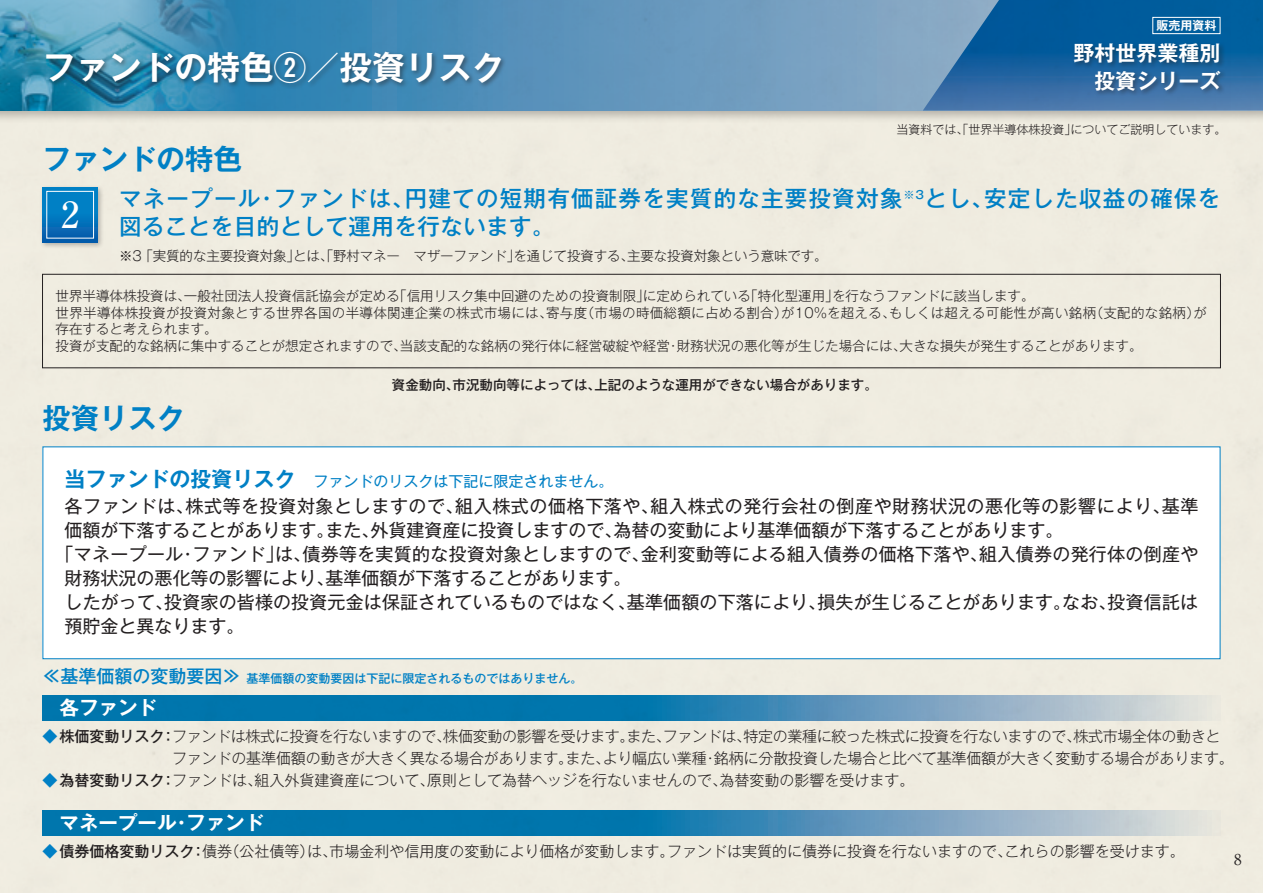
<style>
.page{position:relative;width:1263px;height:893px;background:#fff}
.page>*{position:absolute;margin:0;border:0;box-sizing:border-box;transform-origin:0 0}
.t1{font:500 36px "Ryumin Pr 5";color:#fff}
.t2{font:700 33px "Gothic MB101 Pr 5 De";color:#fff}
.t3{font:700 28.5px "Gothic MB101 Pr 5 De";color:#0080c5}
.t4{font:500 22.5px/28.5px "Gothic MB101 Pr 5";letter-spacing:.055em;color:#0080c5}
.t5{font:700 21px/27.8px "Gothic MB101 Pr 5 De";color:#fff;text-align:right}
.t6{font:700 19.5px "Gothic MB101 Pr 5 De";color:#fff}
.t7{font:18px "Gothic MB101 Pr 5";letter-spacing:.01em;color:#231f20}
.t8{font:18px "Gothic MB101 Pr 5";letter-spacing:.035em;color:#231f20}
.t9{font:300 15px/21.8px "Gothic MB101 Pr 5";letter-spacing:-.01em;color:#231f20}
.t10{font:15px "Gothic MB101 Pr 5";color:#0080c5}
.t11{font:15px "Ryumin Pr 5";color:#231f20}
.t12{font:300 13.5px/16.5px "Gothic MB101 Pr 5";color:#231f20}
.t13{font:500 13.5px "Gothic MB101 Pr 5";color:#231f20}
.t14{font:500 12px "Gothic MB101 Pr 5";color:#0080c5}
.t15{font:300 12px "Gothic MB101 Pr 5";color:#231f20}
.t16{font:700 12px "Gothic MB101 Pr 5 De";color:#fff}
.s1{font-family:"Gothic MB101 Pr 5 De";font-weight:700;font-size:21px}
.s2{font-size:18px}
.s3{font-weight:500;color:#0080c5}
.s4{font-weight:500}
</style>
<div class="page">
<div style="left:0;top:123px;width:1263px;height:770px;background:#efece0"></div>
<div style="left:0;top:0;width:1263px;height:123px;background:#231f20;opacity:.3"></div>
<svg style="left:242px;top:0;width:681px;height:111px;background:#5f95bb"></svg>
<svg style="left:923px;top:0;width:340px;height:111px;background:#2a6ea6"></svg>
<img style="left:0;top:0;width:242px;height:111px">
<div style="left:44px;top:48px;width:463px;height:41px;background:#231f20;opacity:.5"></div>
<div style="left:1152px;top:17px;width:68px;height:17px;border:1px solid #fff"></div>
<div style="left:1071px;top:40px;width:155px;height:56px;background:#231f20;opacity:.5"></div>
<div style="left:40px;top:184px;width:64px;height:64px;background:#231f20;opacity:.3"></div>
<div style="left:43px;top:187px;width:55px;height:55px;background:linear-gradient(to bottom,#008bcd,#065fae)"></div>
<div style="left:46px;top:191px;width:48px;height:47px;border:1px solid #fff"></div>
<div style="left:42px;top:274px;width:1179px;height:94px;border:1px solid #231f20"></div>
<div style="left:43px;top:447px;width:1177px;height:212px;background:#fff"></div>
<svg style="left:43px;top:695px;width:1177px;height:26px;background:#3c8eb7"></svg>
<svg style="left:43px;top:810px;width:1177px;height:26px;background:#3c8eb7"></svg>
<h2 class="t2" style="left:43px;top:40px;width:464px">ファンドの特色②／投資リスク</h2>
<h3 class="t3" style="left:43px;top:135px;width:201px">ファンドの特色</h3>
<p class="t16" style="left:1156px;top:16px;width:61px">販売用資料</p>
<h3 class="t5" style="left:1073px;top:38px;width:148px">野村世界業種別投資シリーズ</h3>
<p class="t15" style="left:896px;top:119px;width:331px">当資料では、「世界半導体株投資」についてご説明しています。</p>
<h1 class="t1" style="left:61px;top:187px;width:19px">2</h1>
<h3 class="t4" style="left:119px;top:182px;width:1103px">マネープール・ファンドは、円建ての短期有価証券を実質的な主要投資対象<sup>※3</sup>とし、安定した収益の確保を図ることを目的として運用を行ないます。</h3>
<p class="t12" style="left:119px;top:246px;width:710px">※3 「実質的な主要投資対象」とは、「野村マネー　マザーファンド」を通じて投資する、主要な投資対象という意味です。</p>
<p class="t12" style="left:56px;top:287px;width:1153px">世界半導体株投資は、一般社団法人投資信託協会が定める「信用リスク集中回避のための投資制限」に定められている「特化型運用」を行なうファンドに該当します。<br>世界半導体株投資が投資対象とする世界各国の半導体関連企業の株式市場には、寄与度（市場の時価総額に占める割合）が10%を超える、もしくは超える可能性が高い銘柄（支配的な銘柄）が存在すると考えられます。<br>投資が支配的な銘柄に集中することが想定されますので、当該支配的な銘柄の発行体に経営破綻や経営・財務状況の悪化等が生じた場合には、大きな損失が発生することがあります。</p>
<h3 class="t3" style="left:43px;top:395px;width:144px">投資リスク</h3>
<p class="t13" style="left:392px;top:374px;width:487px">資金動向、市況動向等によっては、上記のような運用ができない場合があります。</p>
<p class="t10" style="left:65px;top:469px;width:551px"><span class="s1">当ファンドの投資リスク</span> ファンドのリスクは下記に限定されません。</p>
<h3 class="t8" style="left:65px;top:491px;width:1135px">各ファンドは、株式等を投資対象としますので、組入株式の価格下落や、組入株式の発行会社の倒産や財務状況の悪化等の影響により、基準</h3>
<h3 class="t7" style="left:65px;top:515px;width:1001px">価額が下落することがあります。また、外貨建資産に投資しますので、為替の変動により基準価額が下落することがあります。</h3>
<h3 class="t7" style="left:56px;top:539px;width:1144px">「マネープール・ファンド」は、債券等を実質的な投資対象としますので、金利変動等による組入債券の価格下落や、組入債券の発行体の倒産や</h3>
<h3 class="t7" style="left:65px;top:563px;width:569px">財務状況の悪化等の影響により、基準価額が下落することがあります。</h3>
<h3 class="t7" style="left:65px;top:587px;width:1135px">したがって、投資家の皆様の投資元金は保証されているものではなく、基準価額の下落により、損失が生じることがあります。なお、投資信託は</h3>
<h3 class="t7" style="left:65px;top:611px;width:181px">預貯金と異なります。</h3>
<p class="t14" style="left:43px;top:669px;width:541px"><span class="s2">≪基準価額の変動要因≫</span> 基準価額の変動要因は下記に限定されるものではありません。</p>
<h3 class="t6" style="left:60px;top:692px;width:99px">各ファンド</h3>
<p class="t9" style="left:172px;top:725px;width:1063px;text-indent:-130px"><span class="s3">◆</span> <span class="s4">株価変動リスク：</span>ファンドは株式に投資を行ないますので、株価変動の影響を受けます。また、ファンドは、特定の業種に絞った株式に投資を行ないますので、株式市場全体の動きとファンドの基準価額の動きが大きく異なる場合があります。また、より幅広い業種・銘柄に分散投資した場合と比べて基準価額が大きく変動する場合があります。</p>
<p class="t9" style="left:43px;top:768px;width:874px"><span class="s3">◆</span> <span class="s4">為替変動リスク：</span>ファンドは、組入外貨建資産について、原則として為替ヘッジを行ないませんので、為替変動の影響を受けます。</p>
<h3 class="t6" style="left:60px;top:807px;width:206px">マネープール・ファンド</h3>
<p class="t9" style="left:43px;top:839px;width:1144px"><span class="s3">◆</span> <span class="s4">債券価格変動リスク：</span>債券（公社債等）は、市場金利や信用度の変動により価格が変動します。ファンドは実質的に債券に投資を行ないますので、これらの影響を受けます。</p>
<p class="t11" style="left:1234px;top:847px;width:9px">8</p>
</div>
